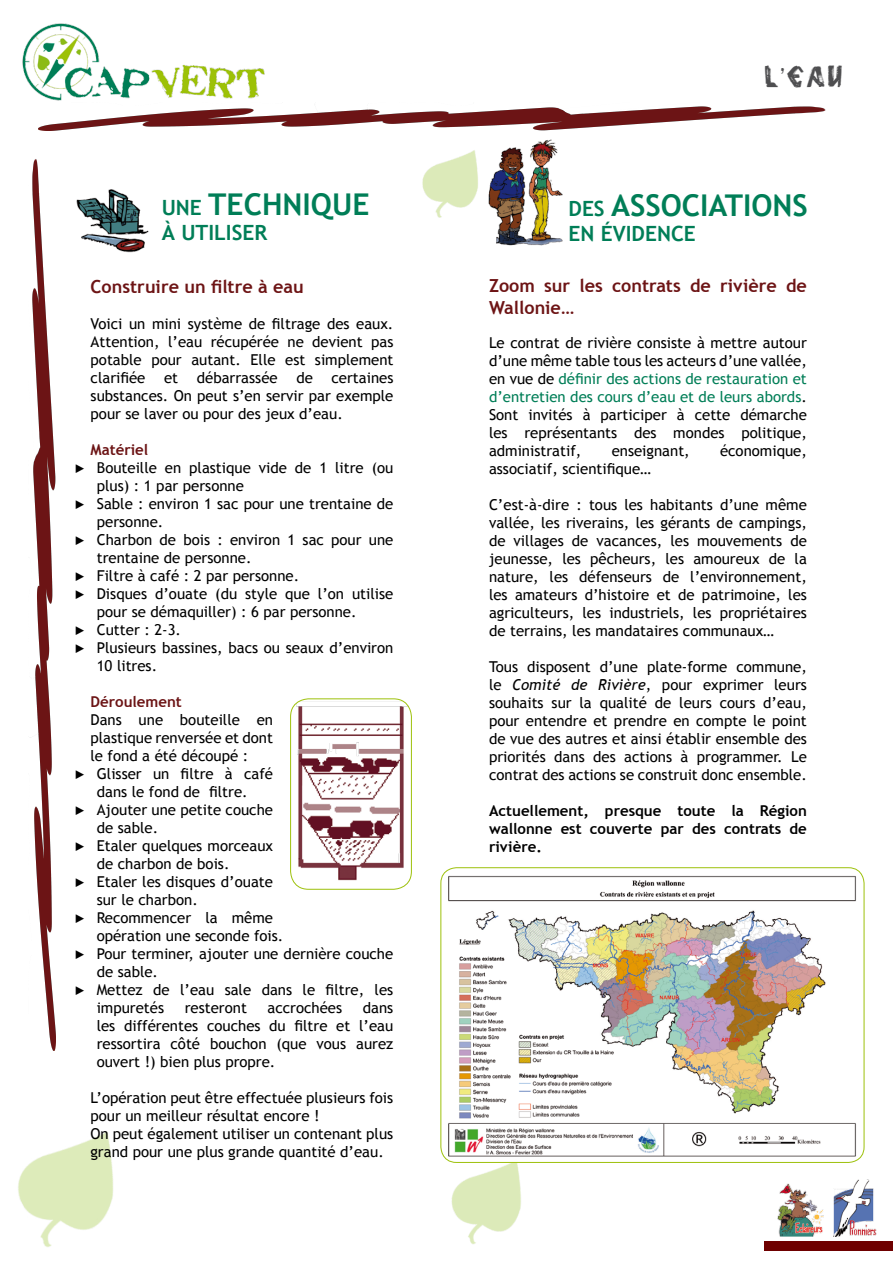
<style>
.page{position:relative;width:893px;height:1263px;background:#fff}
.page>*{position:absolute;margin:0;border:0;box-sizing:border-box;transform-origin:0 0}
.t1{font:700 30px "Trebuchet MS";color:#007e57}
.t2{font:27px "vtksanimal 2";color:#4e4e50}
.t3{font:700 21px "Trebuchet MS";color:#007e57}
.t4{font:700 18px/21.6px "Trebuchet MS";color:#6d1415}
.t5{font:15px/18px "Trebuchet MS";color:#000;text-align:justify}
.t6{font:700 15px/18px "Trebuchet MS";color:#000;text-align:justify}
.t7{font:700 15px "Trebuchet MS";color:#6c1415}
.s1{font-size:21px}
.s2{font-family:"Lucida Console"}
.s3{color:#007e57}
.s4{font-style:italic}
</style>
<div class="page">
<div style="left:765px;top:1241px;width:128px;height:10px;background:#6e0000"></div>
<img style="left:22px;top:23px;width:243px;height:78px">
<img style="left:55px;top:106px;width:771px;height:24px">
<img style="left:30px;top:124px;width:25px;height:926px">
<img style="left:777px;top:1183px;width:46px;height:53px">
<img style="left:833px;top:1179px;width:44px;height:58px">
<img style="left:451px;top:1162px;width:70px;height:82px">
<img style="left:18px;top:1131px;width:95px;height:116px">
<img style="left:422px;top:160px;width:29px;height:58px">
<img style="left:451px;top:125px;width:169px;height:121px">
<img style="left:441px;top:868px;width:423px;height:294px">
<div style="left:441px;top:867px;width:423px;height:296px;border:1px solid #9dc10b;border-radius:16px"></div>
<img style="left:291px;top:699px;width:120px;height:190px">
<div style="left:290px;top:698px;width:122px;height:192px;border:1px solid #9dc10b;border-radius:18px"></div>
<img style="left:41px;top:164px;width:108px;height:108px">
<h1 class="t1" style="left:162px;top:185px;width:209px"><span class="s1">UNE</span> TECHNIQUE</h1>
<h3 class="t3" style="left:162px;top:219px;width:107px">À UTILISER</h3>
<p class="t4" style="left:91px;top:276px;width:215px">Construire un filtre à eau</p>
<p class="t5" style="left:91px;top:315px;width:304px">Voici un mini système de filtrage des eaux.<br>Attention, l’eau récupérée ne devient pas potable pour autant. Elle est simplement clarifiée et débarrassée de certaines substances. On peut s’en servir par exemple pour se laver ou pour des jeux d’eau.</p>
<p class="t7" style="left:91px;top:440px;width:59px">Matériel</p>
<p class="t5" style="left:76px;top:459px;width:319px"><span class="s2">►</span> Bouteille en plastique vide de 1 litre (ou</p>
<p class="t5" style="left:97px;top:477px;width:149px">plus) : 1 par personne</p>
<p class="t5" style="left:76px;top:495px;width:319px"><span class="s2">►</span> Sable : environ 1 sac pour une trentaine de</p>
<p class="t5" style="left:97px;top:513px;width:68px">personne.</p>
<p class="t5" style="left:76px;top:531px;width:319px"><span class="s2">►</span> Charbon de bois : environ 1 sac pour une</p>
<p class="t5" style="left:97px;top:549px;width:156px">trentaine de personne.</p>
<p class="t5" style="left:76px;top:567px;width:225px"><span class="s2">►</span> Filtre à café : 2 par personne.</p>
<p class="t5" style="left:76px;top:585px;width:319px"><span class="s2">►</span> Disques d’ouate (du style que l’on utilise</p>
<p class="t5" style="left:97px;top:603px;width:261px">pour se démaquiller) : 6 par personne.</p>
<p class="t5" style="left:76px;top:621px;width:107px"><span class="s2">►</span> Cutter : 2-3.</p>
<p class="t5" style="left:76px;top:639px;width:319px"><span class="s2">►</span> Plusieurs bassines, bacs ou seaux d’environ</p>
<p class="t5" style="left:97px;top:657px;width:62px">10 litres.</p>
<p class="t7" style="left:91px;top:692px;width:93px">Déroulement</p>
<p class="t5" style="left:91px;top:711px;width:184px">Dans une bouteille en</p>
<p class="t5" style="left:91px;top:729px;width:184px">plastique renversée et dont</p>
<p class="t5" style="left:91px;top:747px;width:159px">le fond a été découpé :</p>
<p class="t5" style="left:76px;top:765px;width:199px"><span class="s2">►</span> Glisser un filtre à café</p>
<p class="t5" style="left:97px;top:783px;width:152px">dans le fond de filtre.</p>
<p class="t5" style="left:75px;top:801px;width:199px"><span class="s2">►</span> Ajouter une petite couche</p>
<p class="t5" style="left:97px;top:819px;width:63px">de sable.</p>
<p class="t5" style="left:75px;top:837px;width:199px"><span class="s2">►</span> Etaler quelques morceaux</p>
<p class="t5" style="left:97px;top:855px;width:134px">de charbon de bois.</p>
<p class="t5" style="left:75px;top:873px;width:199px"><span class="s2">►</span> Etaler les disques d’ouate</p>
<p class="t5" style="left:97px;top:891px;width:103px">sur le charbon.</p>
<p class="t5" style="left:75px;top:909px;width:199px"><span class="s2">►</span> Recommencer la même</p>
<p class="t5" style="left:97px;top:927px;width:188px">opération une seconde fois.</p>
<p class="t5" style="left:75px;top:945px;width:319px"><span class="s2">►</span> Pour terminer, ajouter une dernière couche</p>
<p class="t5" style="left:97px;top:963px;width:63px">de sable.</p>
<p class="t5" style="left:75px;top:981px;width:319px"><span class="s2">►</span> Mettez de l’eau sale dans le filtre, les</p>
<p class="t5" style="left:97px;top:999px;width:69px">impuretés</p>
<p class="t5" style="left:185px;top:999px;width:64px">resteront</p>
<p class="t5" style="left:268px;top:999px;width:76px">accrochées</p>
<p class="t5" style="left:97px;top:999px;width:298px;text-indent:266px">dans les différentes couches du filtre et l’eau ressortira côté bouchon (que vous aurez ouvert !) bien plus propre.</p>
<p class="t5" style="left:90px;top:1089px;width:304px;text-align:left">L’opération peut être effectuée plusieurs fois pour un meilleur résultat encore !<br>On peut également utiliser un contenant plus grand pour une plus grande quantité d’eau.</p>
<h2 class="t2" style="left:764px;top:60px;width:80px">L’Eau</h2>
<h1 class="t1" style="left:568px;top:186px;width:241px"><span class="s1">DES</span> ASSOCIATIONS</h1>
<h3 class="t3" style="left:568px;top:220px;width:129px">EN ÉVIDENCE</h3>
<p class="t4" style="left:489px;top:275px;width:319px">Zoom sur les contrats de rivière de<br>Wallonie…</p>
<p class="t5" style="left:489px;top:334px;width:319px">Le contrat de rivière consiste à mettre autour d’une même table tous les acteurs d’une vallée, en vue de <span class="s3">définir des actions de restauration et d’entretien des cours d’eau et de leurs abords</span>.<br>Sont invités à participer à cette démarche les représentants des mondes politique, administratif,</p>
<p class="t5" style="left:612px;top:442px;width:80px">enseignant,</p>
<p class="t5" style="left:720px;top:442px;width:88px">économique,</p>
<p class="t5" style="left:489px;top:460px;width:164px">associatif, scientifique…</p>
<p class="t5" style="left:489px;top:496px;width:319px">C’est-à-dire : tous les habitants d’une même vallée, les riverains, les gérants de campings, de villages de vacances, les mouvements de jeunesse, les pêcheurs, les amoureux de la nature, les défenseurs de l’environnement, les amateurs d’histoire et de patrimoine, les agriculteurs, les industriels, les propriétaires de terrains, les mandataires communaux…</p>
<p class="t5" style="left:489px;top:658px;width:319px">Tous disposent d’une plate-forme commune, le <span class="s4">Comité de Rivière</span>, pour exprimer leurs souhaits sur la qualité de leurs cours d’eau, pour entendre et prendre en compte le point de vue des autres et ainsi établir ensemble des priorités dans des actions à programmer. Le contrat des actions se construit donc ensemble.</p>
<p class="t6" style="left:489px;top:801px;width:319px">Actuellement, presque toute la Région wallonne est couverte par des contrats de rivière.</p>
</div>
